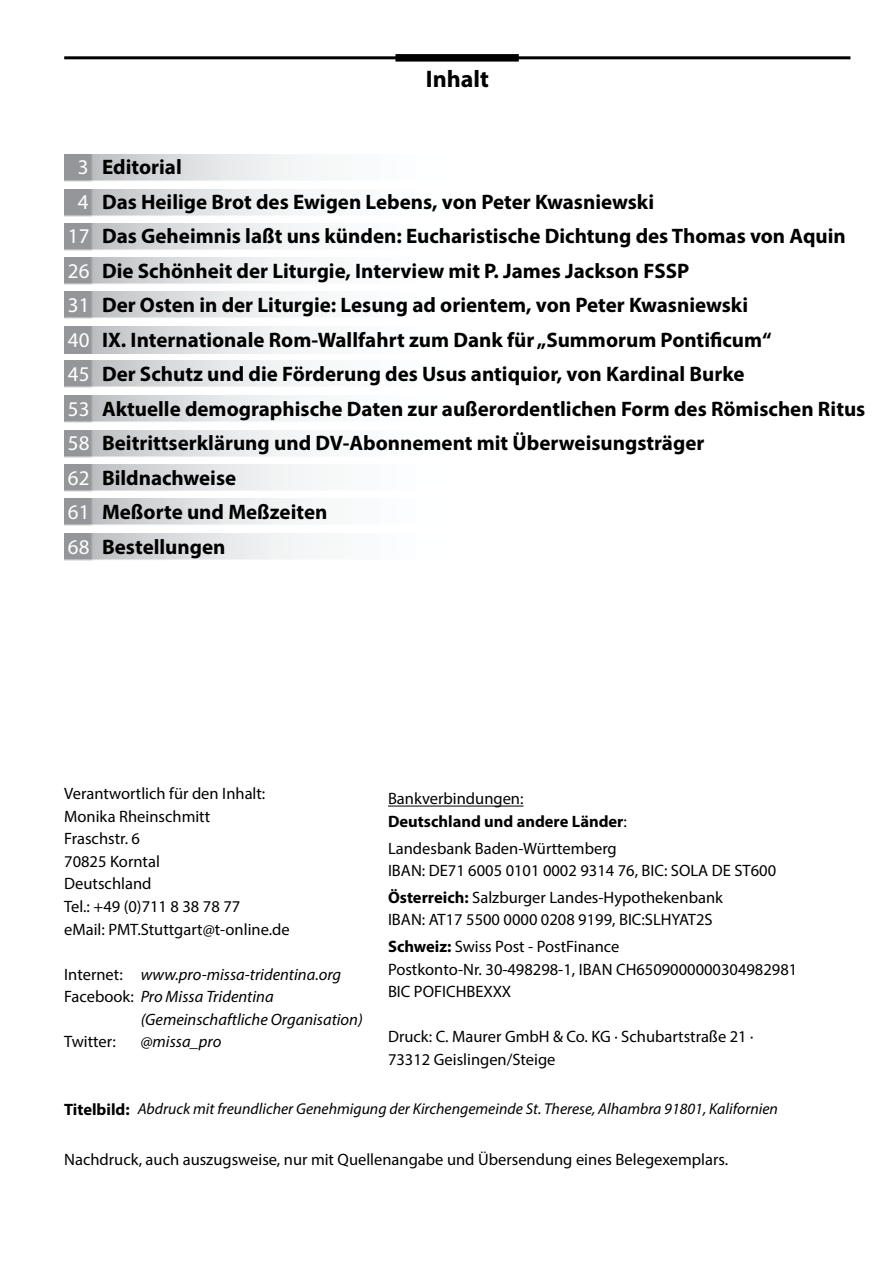
<style>
.page{position:relative;width:893px;height:1263px;background:#fff}
.page>*{position:absolute;margin:0;border:0;box-sizing:border-box;transform-origin:0 0}
.t1{font:700 24px "Myriad Pro";color:#000}
.t2{font:700 21px/34.5px "Myriad Pro";color:#000}
.t3{font:21px/34.5px "Myriad Pro";color:#fff;text-align:center}
.t4{font:16.5px/22.5px "Myriad Pro";color:#000}
.t5{font:italic 16.5px "Myriad Pro";color:#000}
.t6{font:700 16.5px/22.5px "Myriad Pro";color:#000}
.t7{font:italic 15.75px "Myriad Pro";color:#000}
.s1{font-style:normal}
.s2{font-weight:400}
.s3{font-weight:700}
.s4{font-weight:700;font-style:normal;font-size:16.5px}
</style>
<div class="page">
<hr style="left:64px;top:56px;width:786px;height:3px;background:#000">
<div style="left:395px;top:54px;width:124px;height:8px;background:#000"></div>
<hr style="left:388px;top:806px;width:136px;height:1px;background:#000">
<img style="left:64px;top:189px;width:238px;height:27px">
<img style="left:64px;top:154px;width:238px;height:27px">
<img style="left:64px;top:499px;width:238px;height:26px">
<img style="left:64px;top:533px;width:238px;height:27px">
<img style="left:64px;top:464px;width:238px;height:27px">
<img style="left:64px;top:430px;width:238px;height:27px">
<img style="left:64px;top:395px;width:238px;height:27px">
<img style="left:64px;top:361px;width:238px;height:27px">
<img style="left:64px;top:327px;width:238px;height:27px">
<img style="left:64px;top:291px;width:238px;height:27px">
<img style="left:64px;top:257px;width:238px;height:27px">
<img style="left:64px;top:223px;width:238px;height:27px">
<h1 class="t1" style="left:426px;top:64px;width:65px">Inhalt</h1>
<p class="t3" style="left:68px;top:150px;width:23px">3<br>4<br>17<br>26<br>31<br>40<br>45<br>53<br>58<br>62<br>61<br>68</p>
<p class="t2" style="left:102px;top:149px;width:765px">Editorial<br>Das Heilige Brot des Ewigen Lebens, von Peter Kwasniewski<br>Das Geheimnis laßt uns künden: Eucharistische Dichtung des Thomas von Aquin Die Schönheit der Liturgie, Interview mit P. James Jackson FSSP<br>Der Osten in der Liturgie: Lesung ad orientem, von Peter Kwasniewski<br>IX. Internationale Rom-Wallfahrt zum Dank für „Summorum Pontificum“<br>Der Schutz und die Förderung des Usus antiquior, von Kardinal Burke<br>Aktuelle demographische Daten zur außerordentlichen Form des Römischen Ritus Beitrittserklärung und DV-Abonnement mit Überweisungsträger<br>Bildnachweise<br>Meßorte und Meßzeiten<br>Bestellungen</p>
<p class="t4" style="left:64px;top:782px;width:227px">Verantwortlich für den Inhalt:<br>Monika Rheinschmitt<br>Fraschstr. 6<br>70825 Korntal<br>Deutschland<br>Tel.: +49 (0)711 8 38 78 77<br>eMail: PMT.Stuttgart@t-online.de</p>
<p class="t5" style="left:64px;top:964px;width:278px"><span class="s1">Internet:</span> www.pro-missa-tridentina.org</p>
<p class="t5" style="left:64px;top:986px;width:211px"><span class="s1">Facebook:</span> Pro Missa Tridentina</p>
<p class="t5" style="left:141px;top:1009px;width:224px">(Gemeinschaftliche Organisation)</p>
<p class="t4" style="left:64px;top:1030px;width:53px">Twitter:</p>
<p class="t5" style="left:141px;top:1031px;width:82px">@missa_pro</p>
<p class="t6" style="left:388px;top:787px;width:240px"><span class="s2">Bankverbindungen:<br></span>Deutschland und andere Länder<span class="s2">:</span></p>
<p class="t4" style="left:388px;top:837px;width:390px">Landesbank Baden-Württemberg<br>IBAN: DE71 6005 0101 0002 9314 76, BIC: SOLA DE ST600</p>
<p class="t4" style="left:388px;top:886px;width:336px"><span class="s3">Österreich:</span> Salzburger Landes-Hypothekenbank<br>IBAN: AT17 5500 0000 0208 9199, BIC:SLHYAT2S</p>
<p class="t4" style="left:388px;top:935px;width:411px"><span class="s3">Schweiz:</span> Swiss Post - PostFinance<br>Postkonto-Nr. 30-498298-1, IBAN CH6509000000304982981<br>BIC POFICHBEXXX</p>
<p class="t4" style="left:388px;top:1025px;width:367px">Druck: C. Maurer GmbH &amp; Co. KG · Schubartstraße 21 ·<br>73312 Geislingen/Steige</p>
<p class="t7" style="left:64px;top:1099px;width:715px"><span class="s4">Titelbild:</span> Abdruck mit freundlicher Genehmigung der Kirchengemeinde St. Therese, Alhambra 91801, Kalifornien</p>
<p class="t4" style="left:64px;top:1148px;width:666px">Nachdruck, auch auszugsweise, nur mit Quellenangabe und Übersendung eines Belegexemplars.</p>
</div>
